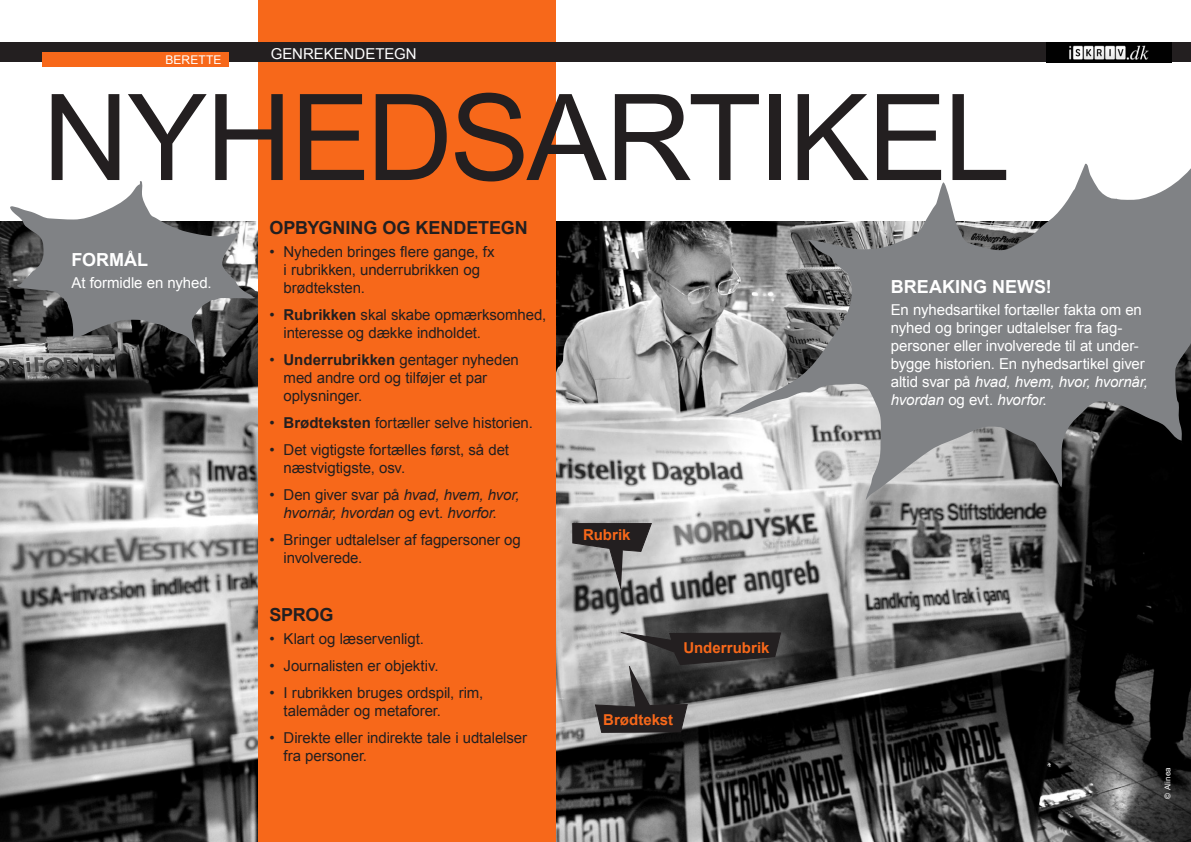
<style>
.page{position:relative;width:1191px;height:842px;background:#fff}
.page>*{position:absolute;margin:0;border:0;box-sizing:border-box;transform-origin:0 0}
.t1{font:120px "Arial";letter-spacing:-.025em;color:#231f20}
.t2{font:700 18px "Arial";letter-spacing:-.005em;color:#231f20}
.t3{font:700 18px "Arial";color:#fff}
.t4{font:15px/18px "Arial";letter-spacing:-.005em;color:#231f20}
.t5{font:15px/18px "Arial";letter-spacing:-.005em;color:#fff}
.t6{font:italic 15px/18px "Arial";letter-spacing:-.01em;color:#231f20;text-align:center}
.t7{font:700 15px "Arial";color:#f7681a}
.t8{font:12px "Arial";letter-spacing:.01em;color:#fff}
.t9{font:8px "Arial";letter-spacing:.02em;color:#fff}
.s1{font-weight:700}
.s2{font-style:normal}
.s3{font-style:italic}
</style>
<div class="page">
<img style="left:0;top:221px;width:258px;height:621px">
<svg style="left:6px;top:181px;width:249px;height:168px;fill:#808285"></svg>
<img style="left:556px;top:221px;width:635px;height:621px">
<svg style="left:723px;top:163px;width:468px;height:337px;fill:#808285"></svg>
<div style="left:258px;top:0;width:298px;height:842px;background:#f7681a"></div>
<div style="left:0;top:43px;width:1191px;height:19px;background:#231f20"></div>
<img style="left:1046px;top:43px;width:125px;height:19px">
<div style="left:43px;top:52px;width:186px;height:15px;background:#f7681a"></div>
<svg style="left:572px;top:522px;width:80px;height:68px;background:#727070"></svg>
<svg style="left:594px;top:631px;width:188px;height:102px;background:#575656"></svg>
<p class="t8" style="left:165px;top:52px;width:58px">Berette</p>
<p class="t5" style="left:271px;top:44px;width:135px">Gen rekendetegn</p>
<h1 class="t1" style="left:43px;top:59px;width:969px">Nyhedsartikel</h1>
<p class="t2" style="left:269px;top:216px;width:260px">OPBYGNING OG KENDETEGN</p>
<p class="t4" style="left:283px;top:242px;width:213px;text-indent:-14px">• Nyheden bringes flere gange, fx i -rubrikken, underrubrikken og brødteksten.</p>
<p class="t4" style="left:283px;top:305px;width:264px;text-indent:-14px">• <span class="s1">Rubrikken</span> skal skabe opmærksomhed, interesse og dække indholdet.</p>
<p class="t4" style="left:283px;top:350px;width:237px;text-indent:-14px">• <span class="s1">Underrubrikken</span> gentager -nyheden med andre ord og tilføjer et par oplysninger.</p>
<p class="t4" style="left:269px;top:413px;width:265px">• <span class="s1">Brødteksten</span> fortæller selve historien.</p>
<p class="t4" style="left:283px;top:440px;width:227px;text-indent:-14px">• Det vigtigste fortælles først, så det næstvigtigste, osv.</p>
<p class="t6" style="left:269px;top:485px;width:252px"><span class="s2">• Den giver svar på</span> hvad, hvem, hvor, hvornår, hvordan <span class="s2">og evt.</span> hvorfor<span class="s2">.</span></p>
<p class="t4" style="left:283px;top:530px;width:239px;text-indent:-14px">• Bringer udtalelser af fagpersoner og involverede.</p>
<p class="t3" style="left:72px;top:247px;width:78px">FORMÅL</p>
<p class="t5" style="left:72px;top:274px;width:142px">At formidle en nyhed.</p>
<p class="t3" style="left:891px;top:274px;width:63px">Breaking</p>
<p class="t3" style="left:992px;top:274px;width:61px">news!</p>
<p class="t5" style="left:891px;top:301px;width:259px">En nyhedsartikel fortæller fakta om en nyhed og bringer udtalelser fra fag&shy;personer eller involverede til at under&shy;bygge historien. En nyhedsartikel giver altid svar på <span class="s3">hvad, hvem, hvor, hvornår, hvordan</span> og evt. <span class="s3">hvorfor</span>.</p>
<p class="t7" style="left:583px;top:525px;width:49px">Rubrik</p>
<p class="t2" style="left:269px;top:603px;width:66px">SPROG</p>
<p class="t4" style="left:269px;top:629px;width:156px">• Klart og læservenligt.</p>
<p class="t4" style="left:269px;top:656px;width:171px">• Journalisten er objektiv.</p>
<p class="t4" style="left:283px;top:683px;width:201px;text-indent:-14px">• I rubrikken bruges ordspil, rim, talemåder og metaforer.</p>
<p class="t4" style="left:283px;top:728px;width:245px;text-indent:-14px">• Direkte eller indirekte tale i udtalelser fra personer.</p>
<p class="t7" style="left:683px;top:637px;width:88px">Underrubrik</p>
<p class="t7" style="left:603px;top:709px;width:71px">Brødtekst</p>
<p class="t9" style="left:1162px;top:798px;width:33px;rotate:-90deg">© Alinea</p>
</div>
